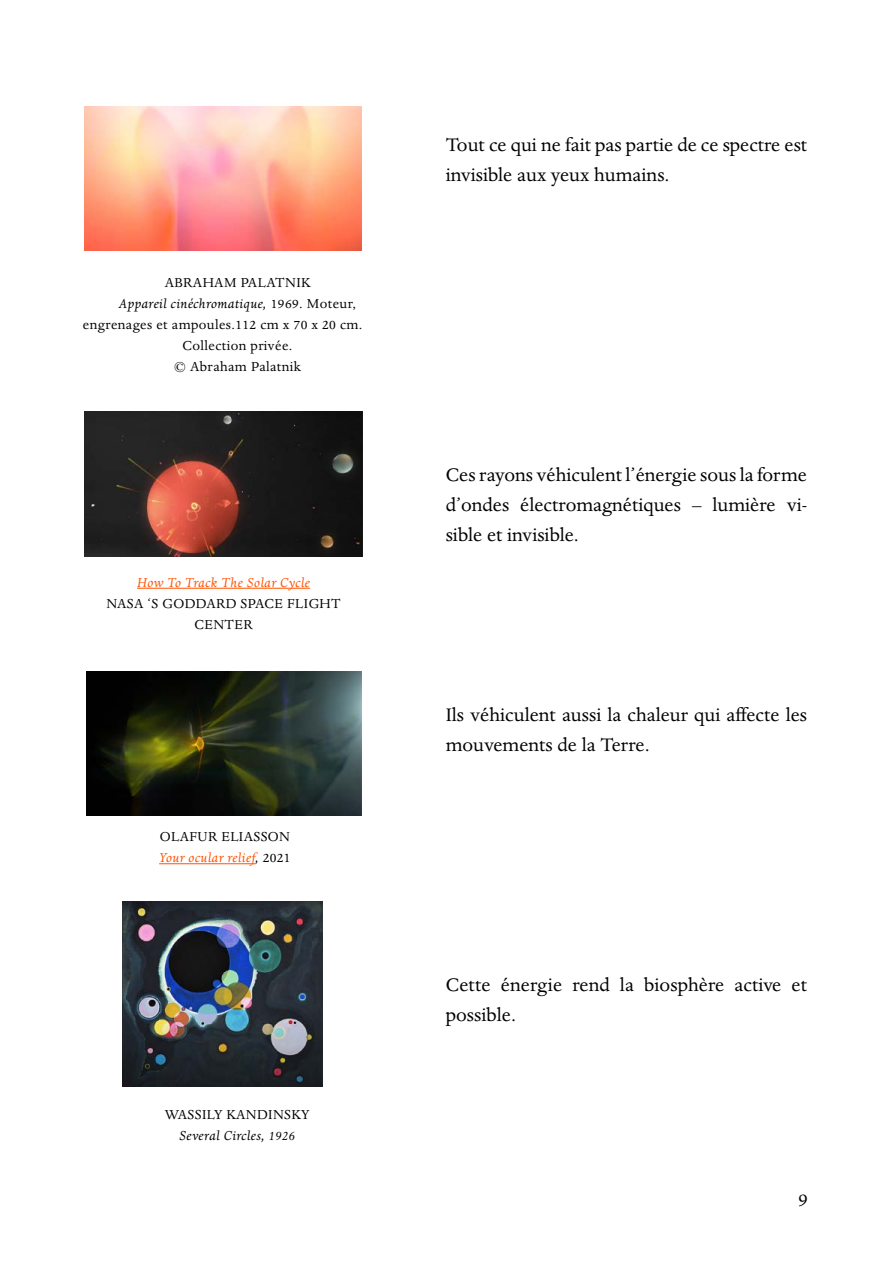
<style>
.page{position:relative;width:893px;height:1263px;background:#fff}
.page>*{position:absolute;margin:0;border:0;box-sizing:border-box;transform-origin:0 0}
.t1{font:21px/30px "Dante";color:#000}
.t2{font:15px/21px "Dante";letter-spacing:.025em;color:#000;text-align:center}
.t3{font:italic 15px "Dante";letter-spacing:.025em;color:#000}
.t4{font:italic 15px "Dante";letter-spacing:.025em;color:#ff5200}
.s1{font-style:normal}
.s2{font-style:italic;color:#ff5200}
.s3{font-style:italic}
</style>
<div class="page">
<img style="left:84px;top:412px;width:279px;height:145px">
<img style="left:87px;top:672px;width:275px;height:143px">
<hr style="left:137px;top:588px;width:173px;height:1px;background:#ff5200">
<hr style="left:159px;top:863px;width:96px;height:1px;background:#ff5200">
<img style="left:122px;top:901px;width:200px;height:185px">
<img style="left:84px;top:107px;width:278px;height:144px">
<p class="t2" style="left:165px;top:272px;width:147px">ABRAHAM PALATNIK</p>
<p class="t3" style="left:119px;top:295px;width:239px">Appareil cinéchromatique, <span class="s1">1969. Moteur,</span></p>
<p class="t2" style="left:83px;top:314px;width:281px">engrenages et ampoules.112 cm x 70 x 20 cm.</p>
<p class="t2" style="left:183px;top:335px;width:112px">Collection privée.</p>
<p class="t2" style="left:174px;top:356px;width:128px">© Abraham Palatnik</p>
<p class="t4" style="left:137px;top:574px;width:174px">How To Track The Solar Cycle</p>
<p class="t2" style="left:106px;top:593px;width:236px">NASA ‘S GODDARD SPACE FLIGHT<br>CENTER</p>
<p class="t2" style="left:159px;top:827px;width:133px;text-align:left">OLAFUR ELIASSON<br><span class="s2">Your ocular relief</span><span class="s3">,</span> 2021</p>
<p class="t2" style="left:165px;top:1105px;width:146px">WASSILY KANDINSKY</p>
<p class="t3" style="left:179px;top:1128px;width:117px">Several Circles, 1926</p>
<p class="t1" style="left:446px;top:130px;width:363px">Tout ce qui ne fait pas partie de ce spectre est invisible aux yeux humains.</p>
<p class="t1" style="left:446px;top:460px;width:363px;text-align:justify">Ces rayons véhiculent l’énergie sous la forme d’ondes électromagnétiques – lumière vi&shy;sible et invisible.</p>
<p class="t1" style="left:446px;top:700px;width:363px">Ils véhiculent aussi la chaleur qui affecte les mouvements de la Terre.</p>
<p class="t1" style="left:446px;top:970px;width:363px">Cette énergie rend la biosphère active et possible.</p>
<p class="t1" style="left:798px;top:1185px;width:11px">9</p>
</div>
